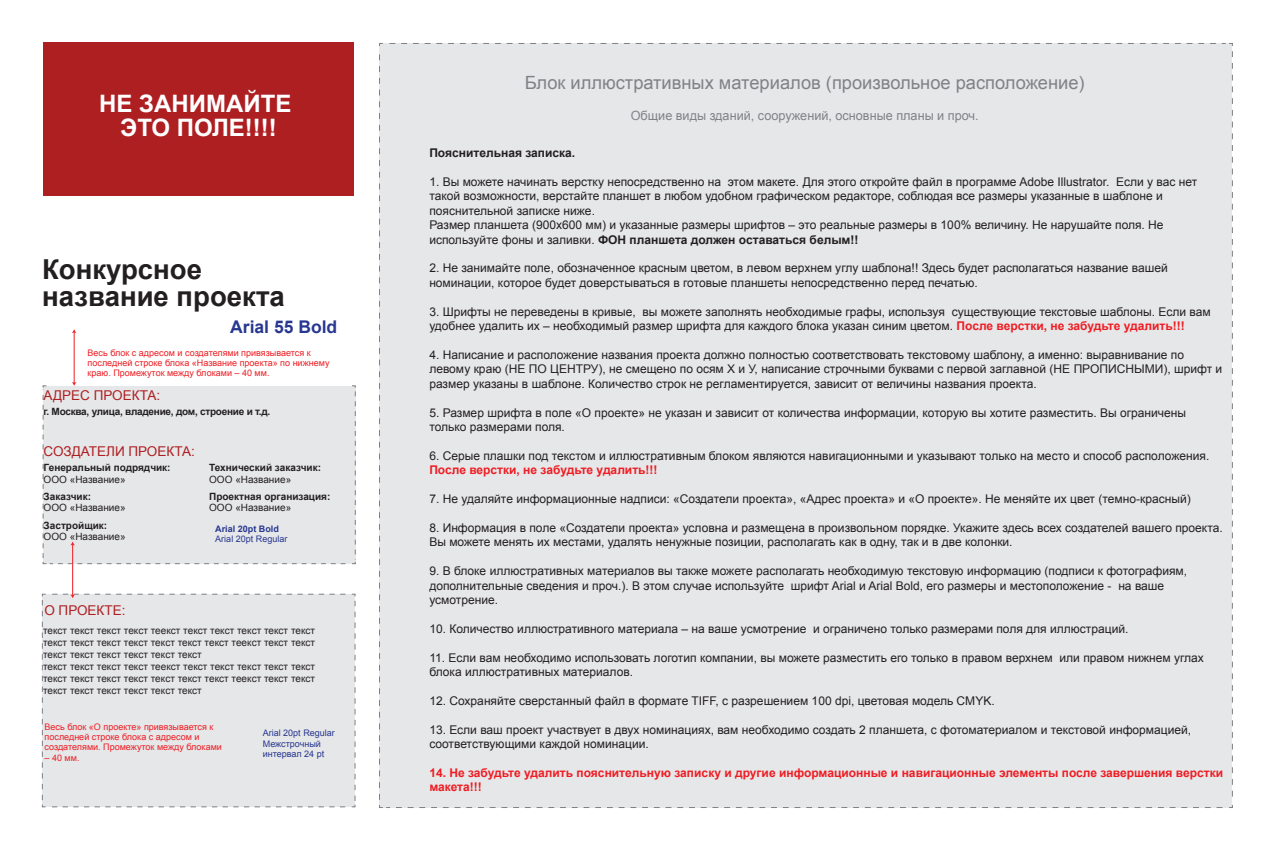
<style>
.page{position:relative;width:1276px;height:851px;background:#fff}
.page>*{position:absolute;margin:0;border:0;box-sizing:border-box;transform-origin:0 0}
.t1{font:700 27.5px/27.5px "Arial";color:#231f20}
.t2{font:700 24px/24px "Arial";color:#fff;text-align:center}
.t3{font:18.25px "Arial";color:#808285}
.t4{font:700 17.5px "Arial";color:#283890}
.t5{font:13.5px "Arial";color:#ae1f22}
.t6{font:12.75px "Arial";color:#808285}
.t7{font:12px/14.4px "Arial";color:#231f20}
.t8{font:700 12px/14.4px "Arial";color:#ee1d23}
.t9{font:700 12px "Arial";color:#231f20}
.t10{font:10px/12px "Arial";color:#231f20}
.t11{font:700 10px "Arial";color:#231f20}
.t12{font:700 10px "Arial";letter-spacing:-.025em;color:#231f20}
.t13{font:9px/10px "Arial";color:#ee1d23}
.t14{font:9px/10px "Arial";color:#283890}
.t15{font:700 9px "Arial";color:#283890}
.s1{font-weight:700}
.s2{font-weight:700;color:#ee1d23}
</style>
<div class="page">
<svg style="left:351px;top:385px;width:5px;height:179px"></svg>
<div style="left:379px;top:43px;width:854px;height:765px;background:#e6e7e9"></div>
<div style="left:44px;top:42px;width:310px;height:154px;background:#ae1f22"></div>
<hr style="left:72px;top:544px;width:1px;height:51px;background:#ee1d23">
<div style="left:41px;top:593px;width:315px;height:214px;background:#e6e7e9"></div>
<hr style="left:74px;top:332px;width:1px;height:51px;background:#ee1d23">
<svg style="left:72px;top:329px;width:5px;height:4px"></svg>
<div style="left:42px;top:382px;width:303px;height:182px;background:#e6e7e9"></div>
<h2 class="t2" style="left:99px;top:92px;width:194px">НЕ ЗАНИМАЙТЕ<br>ЭТО ПОЛЕ!!!!</h2>
<h1 class="t1" style="left:42px;top:256px;width:244px">Конкурсное название проекта</h1>
<h3 class="t4" style="left:230px;top:315px;width:109px">Arial 55 Bold</h3>
<p class="t13" style="left:88px;top:348px;width:243px">Весь блок с адресом и создателями привязывается к последней строке блока «Название проекта» по нижнему краю. Промежуток между блоками – 40 мм.</p>
<p class="t12" style="left:44px;top:404px;width:228px">г. Москва, улица, владение, дом, строение и т.д.</p>
<p class="t5" style="left:44px;top:386px;width:118px">АДРЕС ПРОЕКТА:</p>
<p class="t5" style="left:44px;top:442px;width:153px">СОЗДАТЕЛИ ПРОЕКТА:</p>
<p class="t11" style="left:44px;top:461px;width:129px">Генеральный подрядчик:</p>
<p class="t10" style="left:44px;top:473px;width:84px">ООО «Название»</p>
<p class="t11" style="left:44px;top:489px;width:49px">Заказчик:</p>
<p class="t10" style="left:44px;top:502px;width:84px">ООО «Название»</p>
<p class="t11" style="left:44px;top:518px;width:65px">Застройщик:</p>
<p class="t10" style="left:44px;top:530px;width:84px">ООО «Название»</p>
<p class="t11" style="left:209px;top:461px;width:113px">Технический заказчик:</p>
<p class="t10" style="left:209px;top:473px;width:84px">ООО «Название»</p>
<p class="t11" style="left:209px;top:489px;width:123px">Проектная организация:</p>
<p class="t10" style="left:209px;top:502px;width:84px">ООО «Название»</p>
<p class="t15" style="left:215px;top:522px;width:65px">Arial 20pt Bold</p>
<p class="t14" style="left:215px;top:533px;width:74px">Arial 20pt Regular</p>
<p class="t5" style="left:44px;top:601px;width:83px">О ПРОЕКТЕ:</p>
<p class="t10" style="left:43px;top:624px;width:274px">текст текст текст текст теекст текст текст текст текст текст текст текст текст текст текст текст текст теекст текст текст текст текст текст текст текст текст<br>текст текст текст текст теекст текст текст текст текст текст текст текст текст текст текст текст текст теекст текст текст текст текст текст текст текст текст</p>
<p class="t13" style="left:45px;top:722px;width:179px">Весь блок «О проекте» привязывается к последней строке блока с адресом и создателями. Промежуток между блоками</p>
<p class="t13" style="left:45px;top:752px;width:36px">– 40 мм.</p>
<p class="t14" style="left:263px;top:728px;width:74px">Arial 20pt Regular<br>Межстрочный интервал 24 pt</p>
<h3 class="t3" style="left:525px;top:71px;width:561px">Блок иллюстративных материалов (произвольное расположение)</h3>
<p class="t6" style="left:631px;top:107px;width:349px">Общие виды зданий, сооружений, основные планы и проч.</p>
<p class="t9" style="left:429px;top:145px;width:147px">Пояснительная записка.</p>
<p class="t7" style="left:429px;top:175px;width:769px">1. Вы можете начинать верстку непосредственно на этом макете. Для этого откройте файл в программе Adobe Illustrator. Если у вас нет такой возможности, верстайте планшет в любом удобном графическом редакторе, соблюдая все размеры указанные в шаблоне и пояснительной записке ниже.<br>Размер планшета (900х600 мм) и указанные размеры шрифтов – это реальные размеры в 100% величину. Не нарушайте поля. Не используйте фоны и заливки. <span class="s1">ФОН планшета должен оставаться белым!!</span></p>
<p class="t7" style="left:429px;top:261px;width:740px">2. Не занимайте поле, обозначенное красным цветом, в левом верхнем углу шаблона!! Здесь будет располагаться название вашей номинации, которое будет доверстываться в готовые планшеты непосредственно перед печатью.</p>
<p class="t7" style="left:429px;top:304px;width:783px">3. Шрифты не переведены в кривые, вы можете заполнять необходимые графы, используя существующие текстовые шаблоны. Если вам удобнее удалить их – необходимый размер шрифта для каждого блока указан синим цветом. <span class="s2">После верстки, не забудьте удалить!!!</span></p>
<p class="t7" style="left:429px;top:347px;width:794px">4. Написание и расположение названия проекта должно полностью соответствовать текстовому шаблону, а именно: выравнивание по левому краю (НЕ ПО ЦЕНТРУ), не смещено по осям Х и У, написание строчными буквами с первой заглавной (НЕ ПРОПИСНЫМИ), шрифт и размер указаны в шаблоне. Количество строк не регламентируется, зависит от величины названия проекта.</p>
<p class="t7" style="left:429px;top:405px;width:758px">5. Размер шрифта в поле «О проекте» не указан и зависит от количества информации, которую вы хотите разместить. Вы ограничены только размерами поля.</p>
<p class="t7" style="left:429px;top:448px;width:781px">6. Серые плашки под текстом и иллюстративным блоком являются навигационными и указывают только на место и способ расположения.</p>
<p class="t8" style="left:429px;top:463px;width:230px">После верстки, не забудьте удалить!!!</p>
<p class="t7" style="left:429px;top:491px;width:763px">7. Не удаляйте информационные надписи: «Создатели проекта», «Адрес проекта» и «О проекте». Не меняйте их цвет (темно-красный)</p>
<p class="t7" style="left:429px;top:520px;width:795px">8. Информация в поле «Создатели проекта» условна и размещена в произвольном порядке. Укажите здесь всех создателей вашего проекта.<br>Вы можете менять их местами, удалять ненужные позиции, располагать как в одну, так и в две колонки.</p>
<p class="t7" style="left:429px;top:563px;width:759px">9. В блоке иллюстративных материалов вы также можете располагать необходимую текстовую информацию (подписи к фотографиям, дополнительные сведения и проч.). В этом случае используйте шрифт Arial и Arial Bold, его размеры и местоположение - на ваше усмотрение.</p>
<p class="t7" style="left:429px;top:621px;width:700px">10. Количество иллюстративного материала – на ваше усмотрение и ограничено только размерами поля для иллюстраций.</p>
<p class="t7" style="left:429px;top:650px;width:776px">11. Если вам необходимо использовать логотип компании, вы можете разместить его только в правом верхнем или правом нижнем углах блока иллюстративных материалов.</p>
<p class="t7" style="left:429px;top:693px;width:567px">12. Сохраняйте сверстанный файл в формате TIFF, с разрешением 100 dpi, цветовая модель CMYK.</p>
<p class="t7" style="left:429px;top:722px;width:763px">13. Если ваш проект участвует в двух номинациях, вам необходимо создать 2 планшета, с фотоматериалом и текстовой информацией, соответствующими каждой номинации.</p>
<p class="t8" style="left:429px;top:765px;width:795px">14. Не забудьте удалить пояснительную записку и другие информационные и навигационные элементы после завершения верстки макета!!!</p>
</div>
